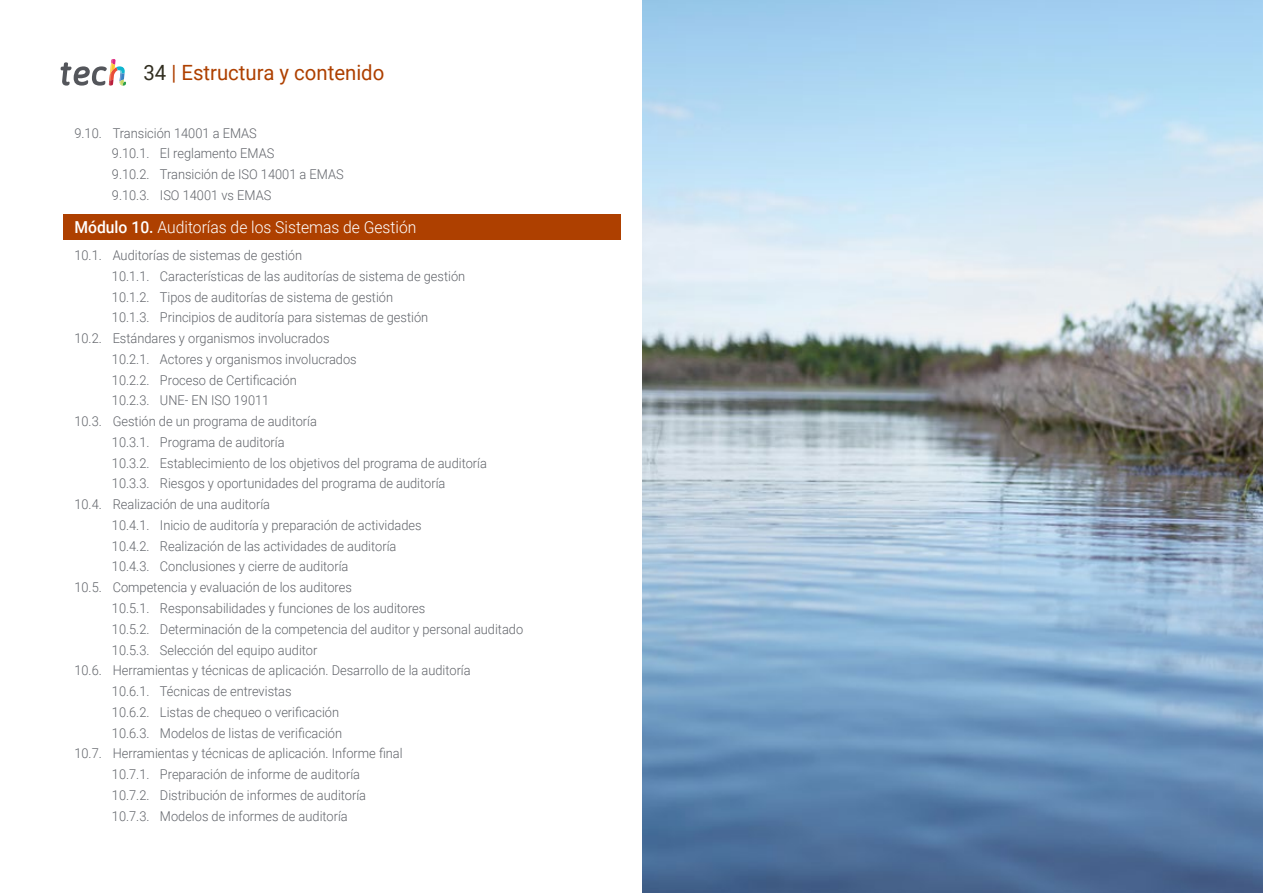
<style>
.page{position:relative;width:1263px;height:893px;background:#fff}
.page>*{position:absolute;margin:0;border:0;box-sizing:border-box;transform-origin:0 0}
.t1{font:21px "Roboto";color:#ae4000}
.t2{font:300 16.5px "Roboto";color:#fff;scale:.95 1}
.t3{font:300 13.5px/20.7px "Roboto";color:#61646a;scale:.95 1}
.s1{color:#312e20}
.s2{font-weight:500}
</style>
<div class="page">
<svg style="left:61px;top:59px;width:65px;height:27px"></svg>
<div style="left:63px;top:214px;width:558px;height:25px;background:#ae4000"></div>
<img style="left:642px;top:0;width:621px;height:893px">
<h1 class="t1" style="left:144px;top:57px;width:242px"><span class="s1">34</span> | Estructura y contenido</h1>
<p class="t3" style="left:112px;top:122px;width:245px;text-indent:-38px">9.10. Transición 14001 a EMAS<br>9.10.1. El reglamento EMAS<br>9.10.2. Transición de ISO 14001 a EMAS<br>9.10.3. ISO 14001 vs EMAS</p>
<p class="t2" style="left:74px;top:216px;width:362px"><span class="s2">Módulo 10.</span> Auditorías de los Sistemas de Gestión</p>
<p class="t3" style="left:74px;top:245px;width:241px">10.1. Auditorías de sistemas de gestión</p>
<p class="t3" style="left:112px;top:265px;width:373px">10.1.1. Características de las auditorías de sistema de gestión</p>
<p class="t3" style="left:112px;top:286px;width:298px">10.1.2. Tipos de auditorías de sistema de gestión</p>
<p class="t3" style="left:112px;top:307px;width:334px">10.1.3. Principios de auditoría para sistemas de gestión</p>
<p class="t3" style="left:74px;top:328px;width:270px">10.2. Estándares y organismos involucrados</p>
<p class="t3" style="left:112px;top:348px;width:259px">10.2.1. Actores y organismos involucrados</p>
<p class="t3" style="left:112px;top:369px;width:196px">10.2.2. Proceso de Certificación</p>
<p class="t3" style="left:112px;top:390px;width:167px">10.2.3. UNE- EN ISO 19011</p>
<p class="t3" style="left:74px;top:411px;width:257px">10.3. Gestión de un programa de auditoría</p>
<p class="t3" style="left:112px;top:431px;width:183px">10.3.1. Programa de auditoría</p>
<p class="t3" style="left:112px;top:452px;width:396px">10.3.2. Establecimiento de los objetivos del programa de auditoría</p>
<p class="t3" style="left:112px;top:473px;width:353px">10.3.3. Riesgos y oportunidades del programa de auditoría</p>
<p class="t3" style="left:74px;top:494px;width:207px">10.4. Realización de una auditoría</p>
<p class="t3" style="left:112px;top:514px;width:328px">10.4.1. Inicio de auditoría y preparación de actividades</p>
<p class="t3" style="left:112px;top:535px;width:301px">10.4.2. Realización de las actividades de auditoría</p>
<p class="t3" style="left:112px;top:556px;width:250px">10.4.3. Conclusiones y cierre de auditoría</p>
<p class="t3" style="left:74px;top:577px;width:293px">10.5. Competencia y evaluación de los auditores</p>
<p class="t3" style="left:112px;top:597px;width:331px">10.5.1. Responsabilidades y funciones de los auditores</p>
<p class="t3" style="left:112px;top:618px;width:434px">10.5.2. Determinación de la competencia del auditor y personal auditado</p>
<p class="t3" style="left:112px;top:639px;width:218px">10.5.3. Selección del equipo auditor</p>
<p class="t3" style="left:74px;top:660px;width:419px">10.6. Herramientas y técnicas de aplicación. Desarrollo de la auditoría</p>
<p class="t3" style="left:112px;top:680px;width:191px">10.6.1. Técnicas de entrevistas</p>
<p class="t3" style="left:112px;top:701px;width:241px">10.6.2. Listas de chequeo o verificación</p>
<p class="t3" style="left:112px;top:722px;width:244px">10.6.3. Modelos de listas de verificación</p>
<p class="t3" style="left:74px;top:743px;width:347px">10.7. Herramientas y técnicas de aplicación. Informe final</p>
<p class="t3" style="left:112px;top:763px;width:263px">10.7.1. Preparación de informe de auditoría</p>
<p class="t3" style="left:112px;top:784px;width:269px">10.7.2. Distribución de informes de auditoría</p>
<p class="t3" style="left:112px;top:805px;width:250px">10.7.3. Modelos de informes de auditoría</p>
</div>
